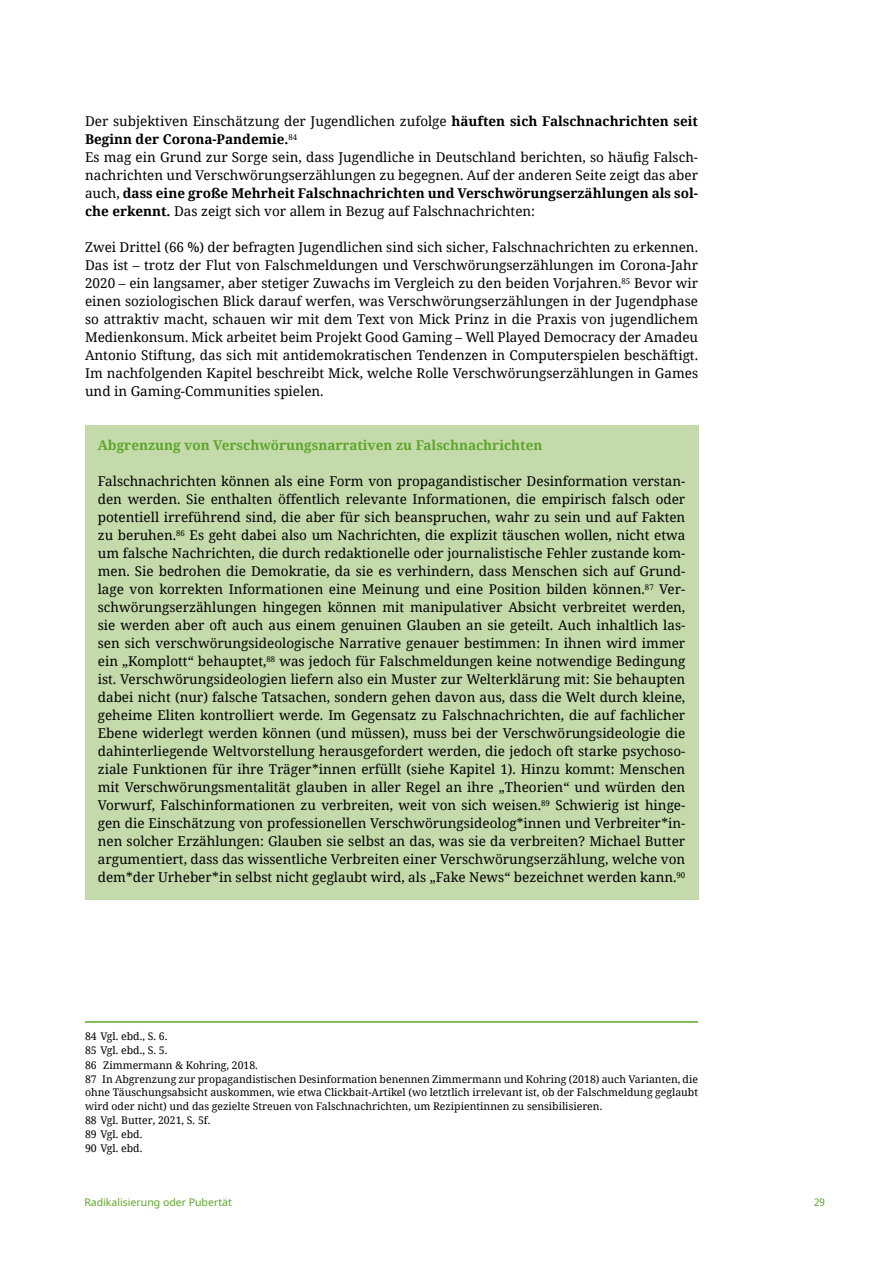
<style>
.page{position:relative;width:893px;height:1263px;background:#fff}
.page>*{position:absolute;margin:0;border:0;box-sizing:border-box;transform-origin:0 0}
.t1{font:13.5px/18px "Noto Serif";color:#000;text-align:justify}
.t2{font:700 13.5px "Noto Serif";color:#5ca629}
.t3{font:10.5px/14px "Noto Serif";color:#000}
.t4{font:10.5px "Noto Sans";color:#5ca629}
.t5{font:semi-condensed 10.5px "Noto Sans";color:#5ca629}
.s1{font-weight:700}
</style>
<div class="page">
<div style="left:85px;top:425px;width:613px;height:475px;background:#c5daab"></div>
<hr style="left:85px;top:1021px;width:613px;height:2px;background:#5ca629">
<p class="t1" style="left:85px;top:112px;width:615px;text-align:left">Der subjektiven Einschätzung der Jugendlichen zufolge <span class="s1">häuften sich Falschnachrichten seit Beginn der Corona-Pandemie.</span><sup>84<br></sup>Es mag ein Grund zur Sorge sein, dass Jugendliche in Deutschland berichten, so häufig Falsch&shy;nachrichten und Verschwörungserzählungen zu begegnen. Auf der anderen Seite zeigt das aber auch, <span class="s1">dass eine große Mehrheit Falschnachrichten und Verschwörungserzählungen als sol&shy;che erkennt.</span> Das zeigt sich vor allem in Bezug auf Falschnachrichten:</p>
<p class="t1" style="left:85px;top:238px;width:615px">Zwei Drittel (66 %) der befragten Jugendlichen sind sich sicher, Falschnachrichten zu erkennen.<br>Das ist – trotz der Flut von Falschmeldungen und Verschwörungserzählungen im Corona-Jahr 2020 – ein langsamer, aber stetiger Zuwachs im Vergleich zu den beiden Vorjahren.<sup>85</sup> Bevor wir einen soziologischen Blick darauf werfen, was Verschwörungserzählungen in der Jugendphase so attraktiv macht, schauen wir mit dem Text von Mick Prinz in die Praxis von jugendlichem Medienkonsum. Mick arbeitet beim Projekt Good Gaming – Well Played Democracy der Amadeu Antonio Stiftung, das sich mit antidemokratischen Tendenzen in Computerspielen beschäftigt.<br>Im nachfolgenden Kapitel beschreibt Mick, welche Rolle Verschwörungserzählungen in Games und in Gaming-Communities spielen.</p>
<p class="t2" style="left:98px;top:436px;width:446px">Abgrenzung von Verschwörungsnarrativen zu Falschnachrichten</p>
<p class="t1" style="left:98px;top:472px;width:589px">Falschnachrichten können als eine Form von propagandistischer Desinformation verstan&shy;den werden. Sie enthalten öffentlich relevante Informationen, die empirisch falsch oder potentiell irreführend sind, die aber für sich beanspruchen, wahr zu sein und auf Fakten zu beruhen.<sup>86</sup> Es geht dabei also um Nachrichten, die explizit täuschen wollen, nicht etwa um falsche Nachrichten, die durch redaktionelle oder journalistische Fehler zustande kom&shy;men. Sie bedrohen die Demokratie, da sie es verhindern, dass Menschen sich auf Grund&shy;lage von korrekten Informationen eine Meinung und eine Position bilden können.<sup>87</sup> Ver&shy;schwörungserzählungen hingegen können mit manipulativer Absicht verbreitet werden, sie werden aber oft auch aus einem genuinen Glauben an sie geteilt. Auch inhaltlich las&shy;sen sich verschwörungsideologische Narrative genauer bestimmen: In ihnen wird immer ein „Komplott“ behauptet,<sup>88</sup> was jedoch für Falschmeldungen keine notwendige Bedingung ist. Verschwörungsideologien liefern also ein Muster zur Welterklärung mit: Sie behaupten dabei nicht (nur) falsche Tatsachen, sondern gehen davon aus, dass die Welt durch kleine, geheime Eliten kontrolliert werde. Im Gegensatz zu Falschnachrichten, die auf fachlicher Ebene widerlegt werden können (und müssen), muss bei der Verschwörungsideologie die dahinterliegende Weltvorstellung herausgefordert werden, die jedoch oft starke psychoso&shy;ziale Funktionen für ihre Träger*innen erfüllt (siehe Kapitel 1). Hinzu kommt: Menschen mit Verschwörungsmentalität glauben in aller Regel an ihre „Theorien“ und würden den Vorwurf, Falschinformationen zu verbreiten, weit von sich weisen.<sup>89</sup> Schwierig ist hinge&shy;gen die Einschätzung von professionellen Verschwörungsideolog*innen und Verbreiter*in&shy;nen solcher Erzählungen: Glauben sie selbst an das, was sie da verbreiten? Michael Butter argumentiert, dass das wissentliche Verbreiten einer Verschwörungserzählung, welche von dem*der Urheber*in selbst nicht geglaubt wird, als „Fake News“ bezeichnet werden kann.<sup>90</sup></p>
<p class="t3" style="left:85px;top:1029px;width:615px">84 Vgl. ebd., S. 6.<br>85 Vgl. ebd., S. 5.<br>86 Zimmermann &amp; Kohring, 2018.<br>87 In Abgrenzung zur propagandistischen Desinformation benennen Zimmermann und Kohring (2018) auch Varianten, die ohne Täuschungsabsicht auskommen, wie etwa Clickbait-Artikel (wo letztlich irrelevant ist, ob der Falschmeldung geglaubt wird oder nicht) und das gezielte Streuen von Falschnachrichten, um Rezipientinnen zu sensibilisieren.<br>88 Vgl. Butter, 2021, S. 5f.<br>89 Vgl. ebd.<br>90 Vgl. ebd.</p>
<p class="t4" style="left:84px;top:1195px;width:149px">Radikalisierung oder Pubertät</p>
<p class="t5" style="left:814px;top:1195px;width:12px">29</p>
</div>
